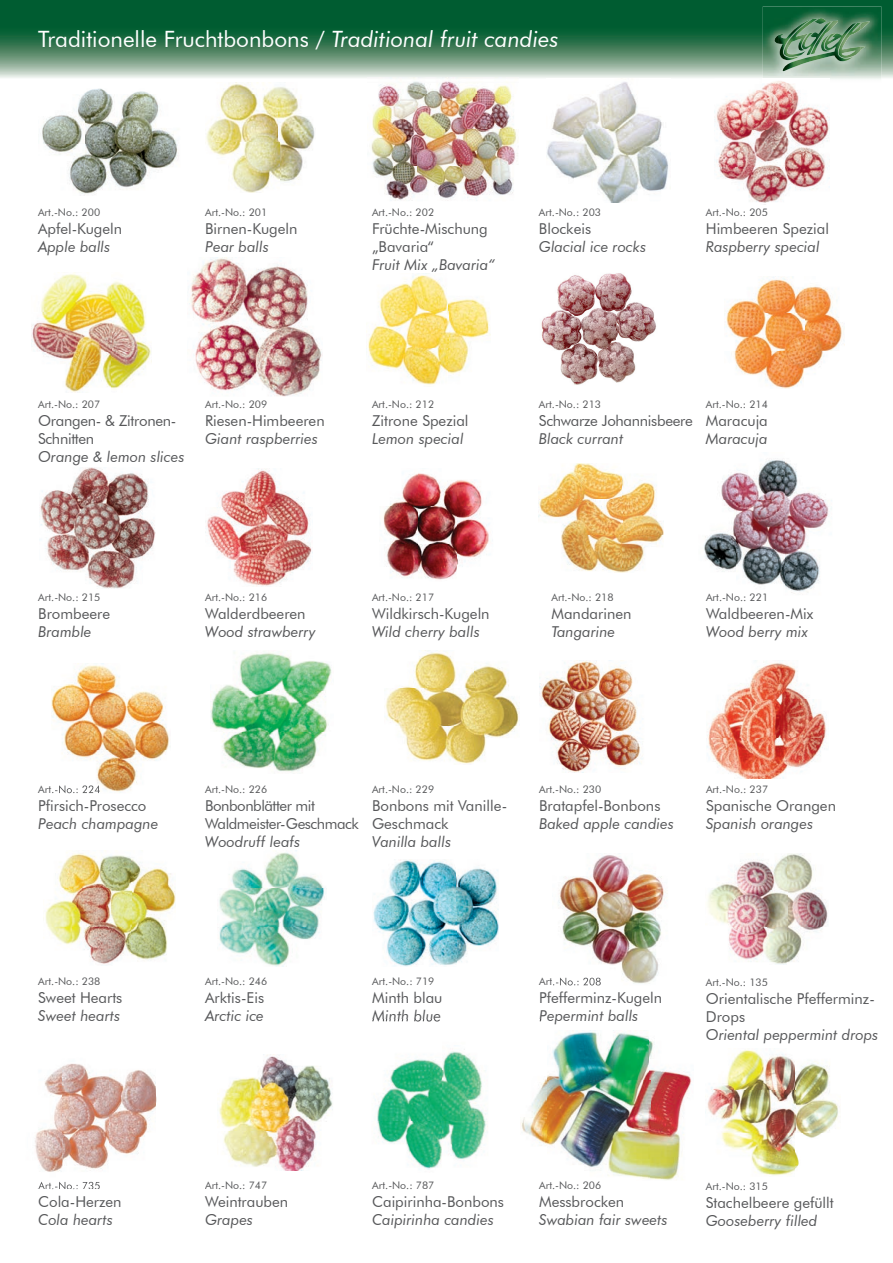
<style>
.page{position:relative;width:893px;height:1263px;background:#fff}
.page>*{position:absolute;margin:0;border:0;box-sizing:border-box;transform-origin:0 0}
.t1{font:22.5px "Futura BT";color:#fff}
.t2{font:15px/18px "Futura BT";color:#57585a}
.t3{font:italic 15px "Futura BT";color:#57585a}
.t4{font:15px/18px "Futura BT";letter-spacing:-.02em;color:#57585a}
.t5{font:15px/18px "Futura BT";letter-spacing:-.03em;color:#57585a}
.t6{font:10.5px "Futura BT";color:#57585a}
.s1{font-style:italic}
</style>
<div class="page">
<svg style="left:0;top:0;width:893px;height:83px;background:#448362"></svg>
<img style="left:42px;top:88px;width:136px;height:106px">
<img style="left:206px;top:83px;width:109px;height:109px">
<img style="left:367px;top:77px;width:151px;height:124px">
<img style="left:546px;top:79px;width:124px;height:124px">
<img style="left:714px;top:79px;width:115px;height:126px">
<img style="left:32px;top:272px;width:120px;height:120px">
<img style="left:189px;top:257px;width:134px;height:139px">
<img style="left:368px;top:275px;width:122px;height:110px">
<img style="left:541px;top:273px;width:115px;height:112px">
<img style="left:724px;top:277px;width:119px;height:112px">
<img style="left:40px;top:468px;width:115px;height:120px">
<img style="left:205px;top:468px;width:107px;height:119px">
<img style="left:380px;top:473px;width:109px;height:107px">
<img style="left:539px;top:463px;width:125px;height:109px">
<img style="left:704px;top:460px;width:128px;height:133px">
<img style="left:51px;top:663px;width:119px;height:129px">
<img style="left:51px;top:785px;width:49px;height:8px">
<img style="left:211px;top:652px;width:121px;height:120px">
<img style="left:385px;top:652px;width:134px;height:112px">
<img style="left:539px;top:660px;width:103px;height:113px">
<img style="left:707px;top:660px;width:120px;height:118px">
<img style="left:45px;top:853px;width:131px;height:111px">
<img style="left:219px;top:850px;width:105px;height:116px">
<img style="left:373px;top:859px;width:126px;height:107px">
<img style="left:558px;top:853px;width:108px;height:131px">
<img style="left:553px;top:977px;width:48px;height:8px">
<img style="left:707px;top:853px;width:121px;height:111px">
<img style="left:35px;top:1063px;width:122px;height:109px">
<img style="left:38px;top:1181px;width:62px;height:7px">
<img style="left:219px;top:1054px;width:114px;height:116px">
<img style="left:394px;top:1020px;width:146px;height:50px">
<img style="left:377px;top:1070px;width:111px;height:100px">
<img style="left:372px;top:1019px;width:68px;height:3px">
<img style="left:547px;top:1032px;width:103px;height:98px">
<img style="left:650px;top:1041px;width:42px;height:139px">
<img style="left:547px;top:1130px;width:103px;height:49px">
<img style="left:521px;top:1031px;width:26px;height:114px">
<img style="left:707px;top:1050px;width:133px;height:126px">
<img style="left:763px;top:6px;width:118px;height:77px">
<img style="left:763px;top:79px;width:66px;height:4px">
<svg style="left:818px;top:18px;width:8px;height:3px"></svg>
<img style="left:784px;top:18px;width:34px;height:3px">
<svg style="left:774px;top:35px;width:4px;height:9px"></svg>
<img style="left:778px;top:19px;width:33px;height:41px">
<img style="left:832px;top:21px;width:6px;height:2px">
<img style="left:802px;top:21px;width:30px;height:2px">
<img style="left:783px;top:23px;width:73px;height:48px">
<img style="left:860px;top:21px;width:10px;height:30px">
<img style="left:838px;top:23px;width:22px;height:35px">
<h1 class="t1" style="left:38px;top:25px;width:522px">Traditionelle Fruchtbonbons / <span class="s1">Traditional fruit candies</span></h1>
<p class="t6" style="left:38px;top:205px;width:64px">Art.-No.: 200</p>
<p class="t2" style="left:38px;top:219px;width:86px">Apfel-Kugeln</p>
<p class="t3" style="left:38px;top:237px;width:74px">Apple balls</p>
<p class="t6" style="left:205px;top:205px;width:64px">Art.-No.: 201</p>
<p class="t2" style="left:205px;top:219px;width:94px">Birnen-Kugeln</p>
<p class="t3" style="left:205px;top:237px;width:65px">Pear balls</p>
<p class="t6" style="left:372px;top:205px;width:64px">Art.-No.: 202</p>
<p class="t2" style="left:372px;top:219px;width:117px">Früchte-Mischung „Bavaria“</p>
<p class="t3" style="left:372px;top:255px;width:125px">Fruit Mix „Bavaria“</p>
<p class="t6" style="left:539px;top:205px;width:64px">Art.-No.: 203</p>
<p class="t2" style="left:539px;top:219px;width:54px">Blockeis</p>
<p class="t3" style="left:539px;top:237px;width:109px">Glacial ice rocks</p>
<p class="t6" style="left:706px;top:205px;width:64px">Art.-No.: 205</p>
<p class="t2" style="left:706px;top:219px;width:125px">Himbeeren Spezial</p>
<p class="t3" style="left:706px;top:237px;width:115px">Raspberry special</p>
<p class="t6" style="left:38px;top:398px;width:64px">Art.-No.: 207</p>
<p class="t4" style="left:38px;top:412px;width:140px">Orangen- &amp; Zitronen-<br>Schnitten</p>
<p class="t3" style="left:38px;top:448px;width:148px">Orange &amp; lemon slices</p>
<p class="t6" style="left:205px;top:398px;width:64px">Art.-No.: 209</p>
<p class="t2" style="left:205px;top:412px;width:121px">Riesen-Himbeeren</p>
<p class="t3" style="left:205px;top:430px;width:114px">Giant raspberries</p>
<p class="t6" style="left:372px;top:398px;width:64px">Art.-No.: 212</p>
<p class="t2" style="left:372px;top:412px;width:98px">Zitrone Spezial</p>
<p class="t3" style="left:372px;top:430px;width:93px">Lemon special</p>
<p class="t6" style="left:539px;top:398px;width:64px">Art.-No.: 213</p>
<p class="t4" style="left:539px;top:411px;width:155px">Schwarze Johannisbeere</p>
<p class="t3" style="left:539px;top:429px;width:86px">Black currant</p>
<p class="t6" style="left:706px;top:398px;width:64px">Art.-No.: 214</p>
<p class="t2" style="left:706px;top:411px;width:64px">Maracuja</p>
<p class="t3" style="left:706px;top:429px;width:63px">Maracuja</p>
<p class="t6" style="left:38px;top:590px;width:64px">Art.-No.: 215</p>
<p class="t2" style="left:38px;top:604px;width:73px">Brombeere</p>
<p class="t3" style="left:38px;top:622px;width:55px">Bramble</p>
<p class="t6" style="left:205px;top:590px;width:64px">Art.-No.: 216</p>
<p class="t2" style="left:205px;top:604px;width:102px">Walderdbeeren</p>
<p class="t3" style="left:205px;top:622px;width:112px">Wood strawberry</p>
<p class="t6" style="left:372px;top:591px;width:64px">Art.-No.: 217</p>
<p class="t2" style="left:372px;top:604px;width:119px">Wildkirsch-Kugeln</p>
<p class="t3" style="left:372px;top:622px;width:109px">Wild cherry balls</p>
<p class="t6" style="left:551px;top:591px;width:64px">Art.-No.: 218</p>
<p class="t2" style="left:551px;top:604px;width:81px">Mandarinen</p>
<p class="t3" style="left:551px;top:622px;width:65px">Tangarine</p>
<p class="t6" style="left:706px;top:591px;width:64px">Art.-No.: 221</p>
<p class="t2" style="left:706px;top:604px;width:109px">Waldbeeren-Mix</p>
<p class="t3" style="left:706px;top:622px;width:104px">Wood berry mix</p>
<p class="t2" style="left:38px;top:796px;width:110px">Pfirsich-Prosecco</p>
<p class="t3" style="left:38px;top:815px;width:122px">Peach champagne</p>
<p class="t6" style="left:205px;top:783px;width:64px">Art.-No.: 226</p>
<p class="t5" style="left:205px;top:796px;width:155px">Bonbonblätter mit<br>Waldmeister-Geschmack</p>
<p class="t3" style="left:205px;top:832px;width:97px">Woodruff leafs</p>
<p class="t6" style="left:372px;top:783px;width:64px">Art.-No.: 229</p>
<p class="t2" style="left:372px;top:796px;width:137px">Bonbons mit Vanille-<br>Geschmack</p>
<p class="t3" style="left:372px;top:832px;width:81px">Vanilla balls</p>
<p class="t6" style="left:539px;top:783px;width:64px">Art.-No.: 230</p>
<p class="t2" style="left:539px;top:796px;width:123px">Bratapfel-Bonbons</p>
<p class="t3" style="left:539px;top:814px;width:136px">Baked apple candies</p>
<p class="t6" style="left:706px;top:783px;width:64px">Art.-No.: 237</p>
<p class="t2" style="left:706px;top:796px;width:131px">Spanische Orangen</p>
<p class="t3" style="left:706px;top:814px;width:109px">Spanish oranges</p>
<p class="t6" style="left:38px;top:975px;width:64px">Art.-No.: 238</p>
<p class="t2" style="left:38px;top:989px;width:86px">Sweet Hearts</p>
<p class="t3" style="left:38px;top:1007px;width:83px">Sweet hearts</p>
<p class="t6" style="left:205px;top:975px;width:64px">Art.-No.: 246</p>
<p class="t2" style="left:205px;top:989px;width:60px">Arktis-Eis</p>
<p class="t3" style="left:205px;top:1007px;width:60px">Arctic ice</p>
<p class="t6" style="left:372px;top:975px;width:64px">Art.-No.: 719</p>
<p class="t2" style="left:372px;top:989px;width:72px">Minth blau</p>
<p class="t3" style="left:372px;top:1007px;width:70px">Minth blue</p>
<p class="t2" style="left:539px;top:989px;width:125px">Pfefferminz-Kugeln</p>
<p class="t3" style="left:539px;top:1007px;width:101px">Pepermint balls</p>
<p class="t6" style="left:706px;top:975px;width:64px">Art.-No.: 135</p>
<p class="t2" style="left:706px;top:989px;width:170px">Orientalische Pfefferminz-<br>Drops</p>
<p class="t3" style="left:706px;top:1025px;width:174px">Oriental peppermint drops</p>
<p class="t2" style="left:38px;top:1193px;width:85px">Cola-Herzen</p>
<p class="t3" style="left:38px;top:1211px;width:76px">Cola hearts</p>
<p class="t6" style="left:205px;top:1179px;width:64px">Art.-No.: 747</p>
<p class="t2" style="left:205px;top:1193px;width:85px">Weintrauben</p>
<p class="t3" style="left:205px;top:1211px;width:49px">Grapes</p>
<p class="t6" style="left:372px;top:1179px;width:64px">Art.-No.: 787</p>
<p class="t2" style="left:372px;top:1193px;width:133px">Caipirinha-Bonbons</p>
<p class="t3" style="left:372px;top:1211px;width:123px">Caipirinha candies</p>
<p class="t6" style="left:539px;top:1179px;width:64px">Art.-No.: 206</p>
<p class="t2" style="left:539px;top:1193px;width:87px">Messbrocken</p>
<p class="t3" style="left:539px;top:1211px;width:130px">Swabian fair sweets</p>
<p class="t6" style="left:706px;top:1179px;width:64px">Art.-No.: 315</p>
<p class="t2" style="left:706px;top:1193px;width:129px">Stachelbeere gefüllt</p>
<p class="t3" style="left:706px;top:1211px;width:113px">Gooseberry filled</p>
</div>
